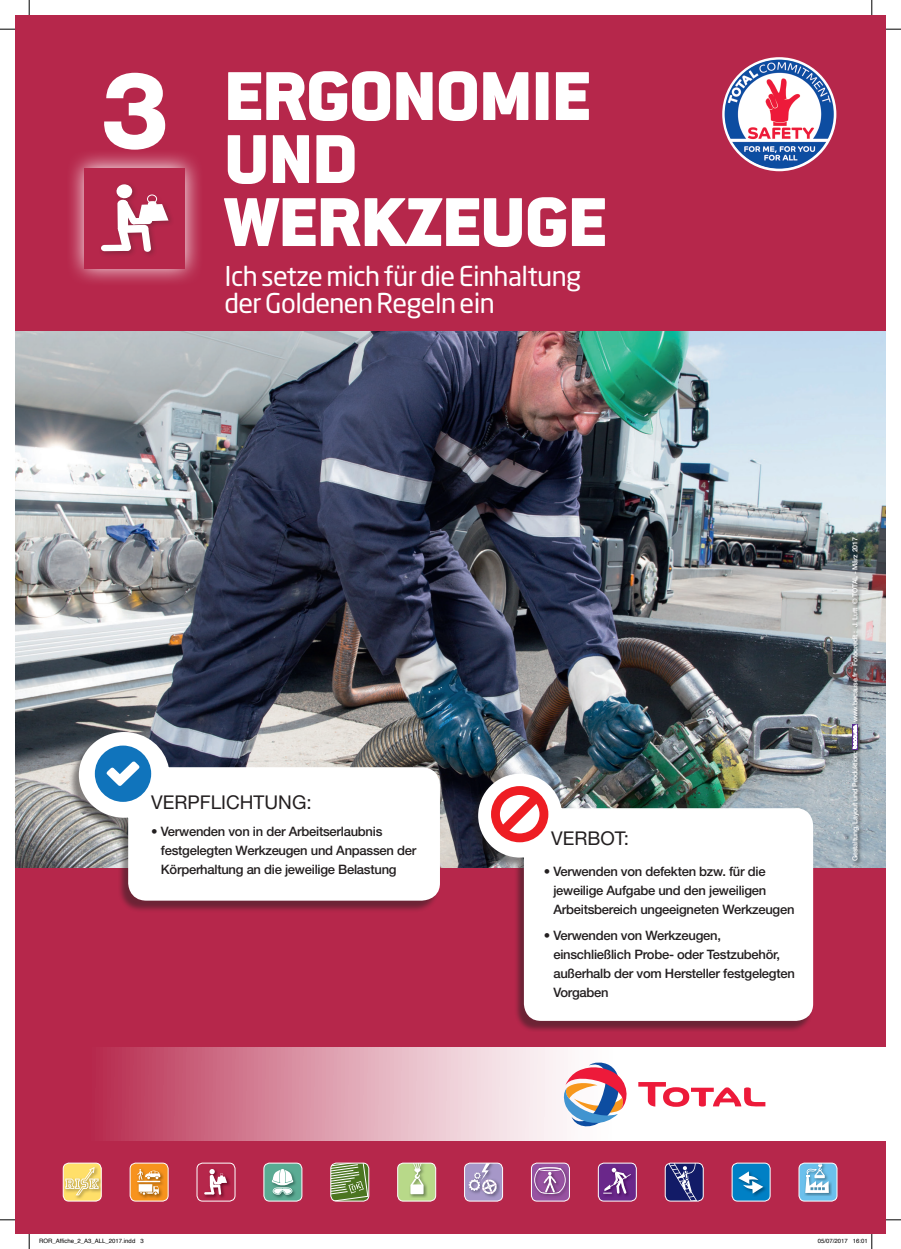
<style>
.page{position:relative;width:901px;height:1249px;background:#fff}
.page>*{position:absolute;margin:0;border:0;box-sizing:border-box;transform-origin:0 0}
.t1{font:800 107.6px "Helvetica Neue LT Std";color:#fff}
.t2{font:900 75.8px/63px "Conduit ITC Std";color:#fff}
.t3{font:27px/27px "Neo Sans Pro";letter-spacing:-.02em;color:#fff}
.t4{font:19px "Helvetica Neue LT Std";color:#231f20}
.t5{font:500 13px/19px "Helvetica Neue LT Std";letter-spacing:-.02em;color:#231f20}
.t6{font:500 7px "Helvetica Neue LT Std";letter-spacing:-.02em;color:#fff}
.t7{font:6px "Helvetica";color:#000}
</style>
<div class="page">
<div style="left:15px;top:15px;width:870px;height:1219px;background:#b6274b"></div>
<svg style="left:63px;top:1163px;width:38px;height:38px"></svg>
<div style="left:63px;top:1163px;width:39px;height:39px;border:1px solid #fff;border-radius:6px"></div>
<svg style="left:130px;top:1163px;width:38px;height:38px"></svg>
<div style="left:130px;top:1163px;width:38px;height:39px;border:1px solid #fff;border-radius:6px"></div>
<svg style="left:198px;top:1163px;width:37px;height:38px"></svg>
<div style="left:196px;top:1163px;width:39px;height:39px;border:1px solid #fff;border-radius:6px"></div>
<svg style="left:264px;top:1163px;width:38px;height:38px"></svg>
<div style="left:263px;top:1163px;width:39px;height:39px;border:1px solid #fff;border-radius:6px"></div>
<svg style="left:331px;top:1163px;width:37px;height:38px"></svg>
<div style="left:330px;top:1163px;width:39px;height:39px;border:1px solid #fff;border-radius:6px"></div>
<svg style="left:397px;top:1163px;width:38px;height:38px"></svg>
<div style="left:397px;top:1163px;width:39px;height:39px;border:1px solid #fff;border-radius:6px"></div>
<svg style="left:464px;top:1163px;width:38px;height:37px"></svg>
<div style="left:464px;top:1163px;width:39px;height:39px;border:1px solid #fff;border-radius:6px"></div>
<svg style="left:531px;top:1163px;width:38px;height:38px"></svg>
<div style="left:531px;top:1163px;width:38px;height:39px;border:1px solid #fff;border-radius:6px"></div>
<svg style="left:599px;top:1163px;width:37px;height:38px"></svg>
<div style="left:597px;top:1163px;width:39px;height:39px;border:1px solid #fff;border-radius:6px"></div>
<svg style="left:666px;top:1163px;width:37px;height:38px"></svg>
<div style="left:664px;top:1163px;width:39px;height:39px;border:1px solid #fff;border-radius:6px"></div>
<svg style="left:733px;top:1163px;width:36px;height:38px"></svg>
<div style="left:731px;top:1163px;width:39px;height:39px;border:1px solid #fff;border-radius:6px"></div>
<svg style="left:800px;top:1163px;width:36px;height:38px"></svg>
<div style="left:798px;top:1163px;width:39px;height:39px;border:1px solid #fff;border-radius:6px"></div>
<svg style="left:722px;top:57px;width:114px;height:114px"></svg>
<img style="left:724px;top:60px;width:109px;height:109px;border-radius:55px">
<svg style="left:106px;top:1048px;width:779px;height:93px;background:#e8bdc8"></svg>
<svg style="left:638px;top:1082px;width:127px;height:25px;background:#f8a8b4"></svg>
<svg style="left:563px;top:1061px;width:67px;height:70px;background:#c8afbc"></svg>
<svg style="left:71px;top:154px;width:128px;height:128px"></svg>
<div style="left:85px;top:168px;width:100px;height:100px;background:#b6274b"></div>
<div style="left:98px;top:181px;width:76px;height:77px;background:#231f20;opacity:.3"></div>
<svg style="left:101px;top:184px;width:67px;height:68px"></svg>
<img style="left:15px;top:332px;width:870px;height:535px">
<div style="left:68px;top:734px;width:371px;height:179px;background:#231f20;opacity:.5"></div>
<svg style="left:78px;top:731px;width:363px;height:171px;background:#e2dddf"></svg>
<div style="left:95px;top:746px;width:56px;height:56px;background:#1074bc;border-radius:50%"></div>
<svg style="left:106px;top:761px;width:34px;height:25px"></svg>
<div style="left:468px;top:776px;width:344px;height:256px;background:#231f20;opacity:.5"></div>
<svg style="left:477px;top:773px;width:336px;height:249px;background:#e1d7da"></svg>
<svg style="left:488px;top:783px;width:63px;height:62px;background:#f69c9f"></svg>
<div style="left:850px;top:536px;width:13px;height:330px;background:#231f20;opacity:.75"></div>
<svg style="left:851px;top:724px;width:6px;height:25px"></svg>
<svg style="left:852px;top:725px;width:4px;height:23px"></svg>
<svg style="left:0;top:29px;width:15px;height:1px"></svg>
<svg style="left:885px;top:29px;width:15px;height:1px"></svg>
<svg style="left:0;top:1219px;width:15px;height:2px"></svg>
<svg style="left:885px;top:1219px;width:15px;height:2px"></svg>
<svg style="left:29px;top:0;width:1px;height:15px"></svg>
<svg style="left:29px;top:1234px;width:1px;height:15px"></svg>
<svg style="left:871px;top:0;width:1px;height:15px"></svg>
<svg style="left:871px;top:1234px;width:1px;height:15px"></svg>
<p class="t1" style="left:101px;top:46px;width:69px">3</p>
<p class="t2" style="left:224px;top:65px;width:367px">ERGONOMIE<br>UND</p>
<p class="t2" style="left:224px;top:191px;width:383px">WERKZEUGE</p>
<p class="t3" style="left:224px;top:262px;width:358px">Ich setze mich für die Einhaltung der Goldenen Regeln ein</p>
<p class="t4" style="left:151px;top:791px;width:162px">VERPFLICHTUNG:</p>
<p class="t5" style="left:161px;top:822px;width:257px;text-indent:-10px">• Verwenden von in der Arbeitserlaubnis festgelegten Werkzeugen und Anpassen der<br>Körperhaltung an die jeweilige Belastung</p>
<p class="t4" style="left:551px;top:827px;width:79px">VERBOT:</p>
<p class="t5" style="left:553px;top:861px;width:242px;text-indent:-10px">• Verwenden von defekten bzw. für die jeweilige Aufgabe und den jeweiligen<br>Arbeitsbereich ungeeigneten Werkzeugen</p>
<p class="t5" style="left:553px;top:926px;width:243px;text-indent:-10px">• Verwenden von Werkzeugen, einschließlich Probe- oder Testzubehör, außerhalb der vom Hersteller festgelegten<br>Vorgaben</p>
<p class="t6" style="left:850px;top:722px;width:187px;rotate:-90deg">www.because.fr - Fotocredit : J. Lutt © TOTAL - März 2017</p>
<p class="t6" style="left:850px;top:861px;width:112px;rotate:-90deg">Gestaltung, Layout und Produktion:</p>
<p class="t7" style="left:39px;top:1236px;width:106px">ROR_Affiche_2_A3_ALL_2017.indd 3</p>
<p class="t7" style="left:817px;top:1236px;width:52px">05/07/2017 16:01</p>
</div>
